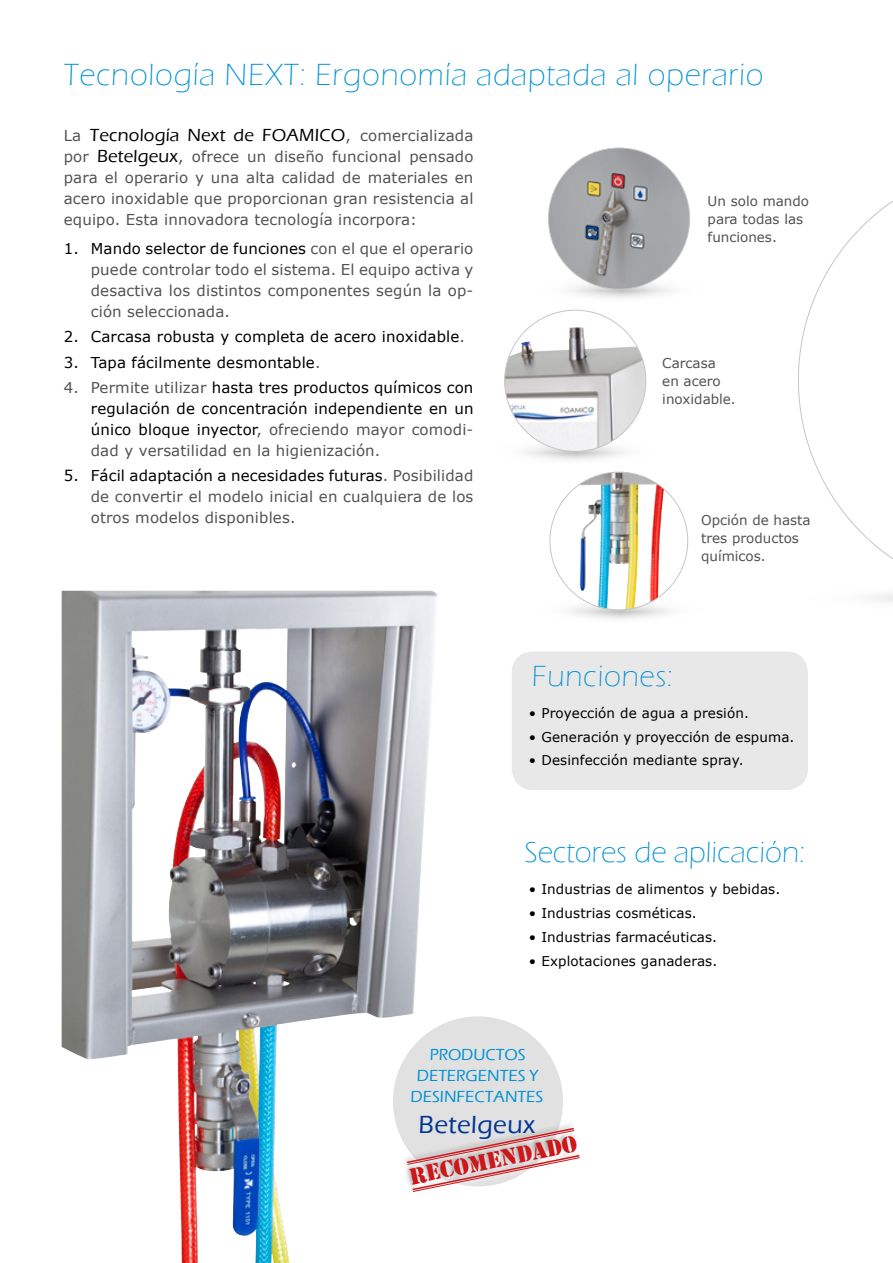
<style>
.page{position:relative;width:893px;height:1263px;background:#fff}
.page>*{position:absolute;margin:0;border:0;box-sizing:border-box;transform-origin:0 0}
.t1{font:300 31.5px "Eras ITC";letter-spacing:.025em;color:#0092d4}
.t2{font:300 30px "Eras ITC";color:#0092d4}
.t3{font:300 30px "Eras ITC";letter-spacing:.025em;color:#0092d4}
.t4{font:500 25.5px "Eras ITC";letter-spacing:.02em;color:#003594}
.t5{font:24px "Stencil";color:#cd171a}
.t6{font:500 18px "Eras ITC";letter-spacing:.01em;color:#000}
.t7{font:500 16.5px/21px "Eras ITC";color:#0092d4;text-align:center}
.t8{font:15px/21px "Verdana";letter-spacing:.01em;color:#525251;text-align:justify}
.t9{font:15px/21px "Verdana";letter-spacing:.01em;color:#000;text-align:justify}
.t10{font:13.5px "Verdana";letter-spacing:.01em;color:#000}
.t11{font:13.5px/18px "Verdana";color:#525251}
.s1{font-family:"Verdana";font-weight:400;font-size:15px;color:#525251}
.s2{font-family:"Eras ITC";font-weight:500;font-size:18px;color:#000}
.s3{color:#000}
.s4{color:#525251}
</style>
<div class="page">
<img style="left:62px;top:591px;width:376px;height:672px">
<svg style="left:529px;top:594px;width:179px;height:30px"></svg>
<svg style="left:484px;top:435px;width:178px;height:31px"></svg>
<svg style="left:529px;top:273px;width:179px;height:31px"></svg>
<img style="left:548px;top:148px;width:142px;height:141px;border-radius:71px">
<div style="left:512px;top:651px;width:296px;height:139px;background:#e8e8e8;border-radius:21px"></div>
<img style="left:505px;top:327px;width:141px;height:124px">
<svg style="left:550px;top:472px;width:138px;height:138px"></svg>
<img style="left:578px;top:485px;width:78px;height:125px">
<div style="left:393px;top:1016px;width:170px;height:170px;background:#e1e1e1;border-radius:50%"></div>
<svg style="left:399px;top:1121px;width:181px;height:79px"></svg>
<svg style="left:798px;top:200px;width:95px;height:403px"></svg>
<h1 class="t1" style="left:64px;top:57px;width:701px">Tecnología NEXT: Ergonomía adaptada al operario</h1>
<p class="t6" style="left:64px;top:125px;width:411px"><span class="s1">La</span> Tecnología Next de FOAMICO<span class="s1">, comercializada</span></p>
<p class="t8" style="left:64px;top:146px;width:411px">por <span class="s2">Betelgeux</span>, ofrece un diseño funcional pensado para el operario y una alta calidad de materiales en acero inoxidable que proporcionan gran resistencia al equipo. Esta innovadora tecnología incorpora:</p>
<p class="t8" style="left:91px;top:238px;width:384px;text-indent:-27px"><span class="s3">1. Mando selector de funciones</span> con el que el operario puede controlar todo el sistema. El equipo activa y desactiva los distintos componentes según la op&shy;ción seleccionada.</p>
<p class="t9" style="left:64px;top:327px;width:403px">2. Carcasa robusta y completa de acero inoxidable<span class="s4">.</span></p>
<p class="t9" style="left:64px;top:352px;width:258px">3. Tapa fácilmente desmontable<span class="s4">.</span></p>
<p class="t9" style="left:91px;top:377px;width:384px;text-indent:-27px"><span class="s4">4. Permite utilizar</span> hasta tres productos químicos con regulación de concentración independiente en un único bloque inyector<span class="s4">, ofreciendo mayor comodi&shy;dad y versatilidad en la higienización.</span></p>
<p class="t8" style="left:91px;top:465px;width:384px;text-indent:-27px"><span class="s3">5. Fácil adaptación a necesidades futuras</span>. Posibilidad de convertir el modelo inicial en cualquiera de los otros modelos disponibles.</p>
<p class="t11" style="left:708px;top:192px;width:103px">Un solo mando para todas las funciones.</p>
<p class="t11" style="left:662px;top:354px;width:75px">Carcasa<br>en acero inoxidable.</p>
<p class="t11" style="left:701px;top:511px;width:111px">Opción de hasta tres productos químicos.</p>
<h2 class="t3" style="left:532px;top:659px;width:142px">Funciones:</h2>
<p class="t10" style="left:529px;top:704px;width:222px">• Proyección de agua a presión.</p>
<p class="t10" style="left:529px;top:728px;width:267px">• Generación y proyección de espuma.</p>
<p class="t10" style="left:529px;top:752px;width:216px">• Desinfección mediante spray.</p>
<h2 class="t2" style="left:524px;top:835px;width:282px">Sectores de aplicación:</h2>
<p class="t10" style="left:529px;top:881px;width:253px">• Industrias de alimentos y bebidas.</p>
<p class="t10" style="left:529px;top:904px;width:170px">• Industrias cosméticas.</p>
<p class="t10" style="left:529px;top:928px;width:190px">• Industrias farmacéuticas.</p>
<p class="t10" style="left:529px;top:952px;width:190px">• Explotaciones ganaderas.</p>
<p class="t7" style="left:411px;top:1044px;width:134px">PRODUCTOS<br>DETERGENTES Y<br>DESINFECTANTES</p>
<h3 class="t4" style="left:418px;top:1110px;width:118px">Betelgeux</h3>
<h3 class="t5" style="left:407px;top:1164px;width:172px;rotate:-12deg">RECOMENDADO</h3>
</div>
